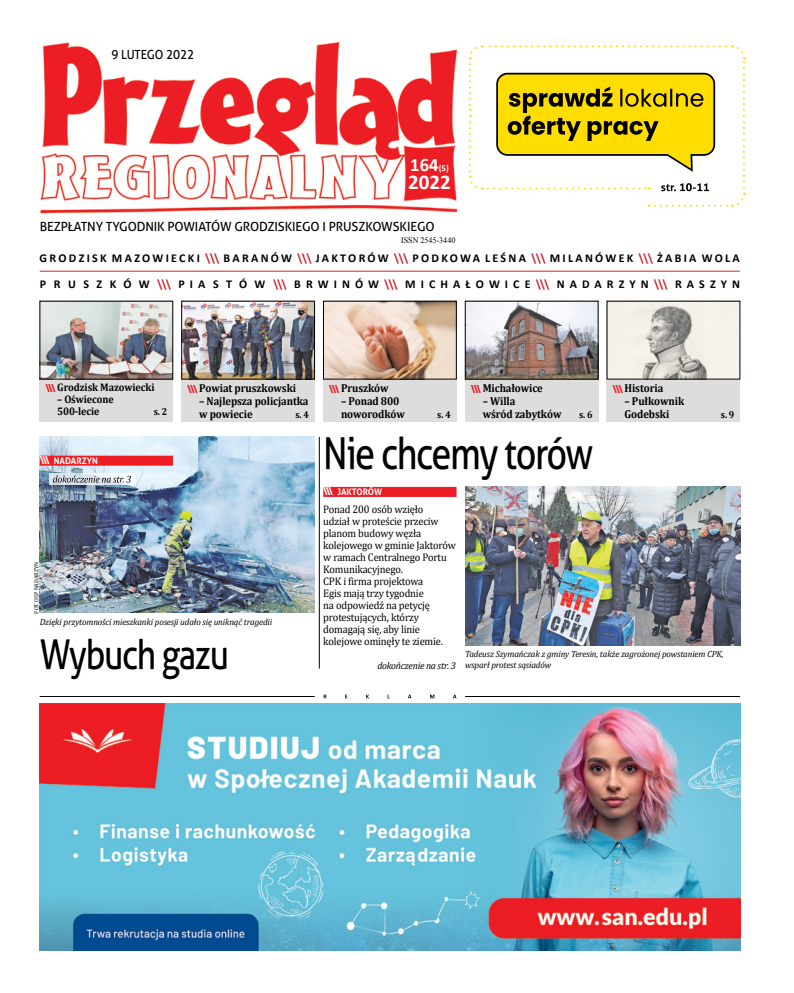
<style>
.page{position:relative;width:794px;height:993px;background:#fff}
.page>*{position:absolute;margin:0;border:0;box-sizing:border-box;transform-origin:0 0}
.t1{font:44px "Aller";letter-spacing:-.04em;color:#000;scale:.82 1}
.t2{font:41px "Aller";letter-spacing:-.04em;color:#000;scale:.82 1}
.t3{font:700 21px "Calibri";color:#fff}
.t4{font:700 19px "Calibri";color:#fff}
.t5{font:12.6px "Aller";letter-spacing:-.01em;color:#000}
.t6{font:12.6px "Aller";letter-spacing:-.01em;color:#000;scale:.94 1}
.t7{font:700 12px "Calibri";letter-spacing:.19em;color:#000}
.t8{font:700 12px "Calibri";letter-spacing:.425em;color:#000}
.t9{font:700 11.5px/13px "Cambria";letter-spacing:-.01em;color:#000;scale:.92 1}
.t10{font:11px/12px "Cambria";letter-spacing:-.015em;color:#000;scale:.95 1}
.t11{font:700 11px/12px "Cambria";letter-spacing:-.01em;color:#000;scale:.92 1}
.t12{font:700 10px "Cambria";color:#000;scale:.92 1}
.t13{font:italic 9px/11px "Cambria";letter-spacing:-.015em;color:#000}
.t14{font:700 9px "Aller";color:#fff;scale:.96 1}
.t15{font:8.4px "Times New Roman";color:#000;scale:.96 1}
.t16{font:6px "Cambria";letter-spacing:-.005em;color:#000;scale:.96 1}
.s1{font-size:9px}
.s2{color:#d2232a}
.s3{font-family:"Aller";color:#ed1d24}
.s4{font-size:11px}
.s5{font-size:10px}
</style>
<div class="page">
<img style="left:40px;top:43px;width:417px;height:171px">
<div style="left:40px;top:300px;width:133px;height:122px;background:#dfdddc"></div>
<div style="left:181px;top:300px;width:134px;height:122px;background:#dfdddc"></div>
<div style="left:323px;top:300px;width:133px;height:122px;background:#dfdddc"></div>
<div style="left:465px;top:300px;width:133px;height:122px;background:#dfdddc"></div>
<div style="left:607px;top:300px;width:133px;height:122px;background:#dfdddc"></div>
<img style="left:42px;top:303px;width:129px;height:74px">
<img style="left:183px;top:303px;width:130px;height:74px">
<div style="left:181px;top:301px;width:134px;height:78px;border:1px solid #000"></div>
<img style="left:325px;top:303px;width:129px;height:74px">
<div style="left:323px;top:301px;width:133px;height:78px;border:1px solid #000"></div>
<img style="left:467px;top:303px;width:129px;height:74px">
<img style="left:609px;top:303px;width:129px;height:74px">
<hr style="left:40px;top:271px;width:700px;height:1px;background:#d2232a">
<img style="left:40px;top:703px;width:700px;height:247px">
<img style="left:40px;top:437px;width:275px;height:175px">
<svg style="left:468px;top:45px;width:278px;height:162px"></svg>
<div style="left:323px;top:486px;width:133px;height:10px;background:#ed1d24"></div>
<img style="left:465px;top:486px;width:275px;height:159px">
<hr style="left:40px;top:696px;width:275px;height:1px;background:#000">
<hr style="left:465px;top:696px;width:275px;height:1px;background:#000">
<svg style="left:324px;top:694px;width:132px;height:4px"></svg>
<hr style="left:319px;top:437px;width:1px;height:231px;background:#000">
<svg style="left:49px;top:473px;width:86px;height:11px"></svg>
<svg style="left:53px;top:475px;width:78px;height:7px"></svg>
<div style="left:40px;top:455px;width:133px;height:10px;background:#ed1d24"></div>
<p class="t6" style="left:112px;top:46px;width:89px">9 LUTEGO 2022</p>
<h3 class="t4" style="left:410px;top:152px;width:40px">164<span class="s1">(5)</span></h3>
<h3 class="t3" style="left:408px;top:169px;width:44px">2022</h3>
<p class="t5" style="left:40px;top:219px;width:396px">BEZPŁATNY TYGODNIK POWIATÓW GRODZISKIEGO I PRUSZKOWSKIEGO</p>
<p class="t15" style="left:401px;top:234px;width:58px">ISSN 2545-3440</p>
<p class="t7" style="left:40px;top:250px;width:701px">GRODZISK MAZOWIECKI <span class="s2">\\\</span> BARANÓW <span class="s2">\\\</span> JAKTORÓW <span class="s2">\\\</span> PODKOWA LEŚNA <span class="s2">\\\</span> MILANÓWEK <span class="s2">\\\</span> ŻABIA WOLA</p>
<p class="t8" style="left:40px;top:276px;width:701px">P R U S Z K Ó W <span class="s2">\\\</span> PIA S T Ó W <span class="s2">\\\</span> BRWINÓW<span class="s2">\\\</span> MICHAŁOWICE<span class="s2">\\\</span> NADARZYN<span class="s2">\\\</span> RASZYN</p>
<p class="t11" style="left:45px;top:381px;width:120px"><span class="s3">\\\</span> Grodzisk Mazowiecki</p>
<p class="t11" style="left:57px;top:393px;width:63px">– Oświecone<br>500-lecie</p>
<p class="t12" style="left:154px;top:404px;width:16px">s. 2</p>
<p class="t14" style="left:40px;top:455px;width:62px"><span class="s4">\\\</span> NADARZYN</p>
<p class="t9" style="left:187px;top:380px;width:120px"><sub>\\\</sub> Powiat pruszkowski</p>
<p class="t9" style="left:199px;top:393px;width:120px">– Najlepsza policjantka w powiecie</p>
<p class="t12" style="left:295px;top:407px;width:16px">s. 4</p>
<p class="t16" style="left:33px;top:613px;width:55px;rotate:-90deg">FOT. OSP NADARZYN</p>
<p class="t13" style="left:40px;top:615px;width:234px">Dzięki przytomności mieszkanki posesji udało się uniknąć tragedii</p>
<h2 class="t2" style="left:40px;top:629px;width:232px">Wybuch gazu</h2>
<p class="t9" style="left:329px;top:380px;width:66px"><sub>\\\</sub> Pruszków</p>
<p class="t9" style="left:341px;top:393px;width:71px">– Ponad 800 noworodków</p>
<p class="t12" style="left:437px;top:407px;width:16px">s. 4</p>
<p class="t9" style="left:471px;top:380px;width:80px"><sub>\\\</sub> Michałowice</p>
<p class="t9" style="left:483px;top:393px;width:87px">– Willa<br>wśród zabytków</p>
<p class="t12" style="left:579px;top:407px;width:16px">s. 6</p>
<h1 class="t1" style="left:323px;top:427px;width:331px">Nie chcemy torów</h1>
<p class="t14" style="left:323px;top:486px;width:63px"><span class="s4">\\\</span> JAKTORÓW</p>
<p class="t10" style="left:323px;top:503px;width:141px">Ponad 200 osób wzięło<br>udział w proteście przeciw planom budowy węzła kolejowego w gminie Jaktorów w ramach Centralnego Portu<br>Komunikacyjnego.<br>CPK i firma projektowa<br>Egis mają trzy tygodnie<br>na odpowiedź na petycję protestujących, którzy domagają się, aby linie kolejowe ominęły te ziemie.</p>
<p class="t9" style="left:612px;top:380px;width:57px"><sub>\\\</sub> Historia</p>
<p class="t9" style="left:624px;top:393px;width:66px">– Pułkownik<br>Godebski</p>
<p class="t12" style="left:721px;top:407px;width:16px">s. 9</p>
<p class="t13" style="left:377px;top:648px;width:348px;text-indent:88px">Tadeusz Szymańczak z gminy Teresin, także zagrożonej powstaniem CPK, <span class="s5">dokończenie na str. 3</span> wsparł protest sąsiadów</p>
</div>
